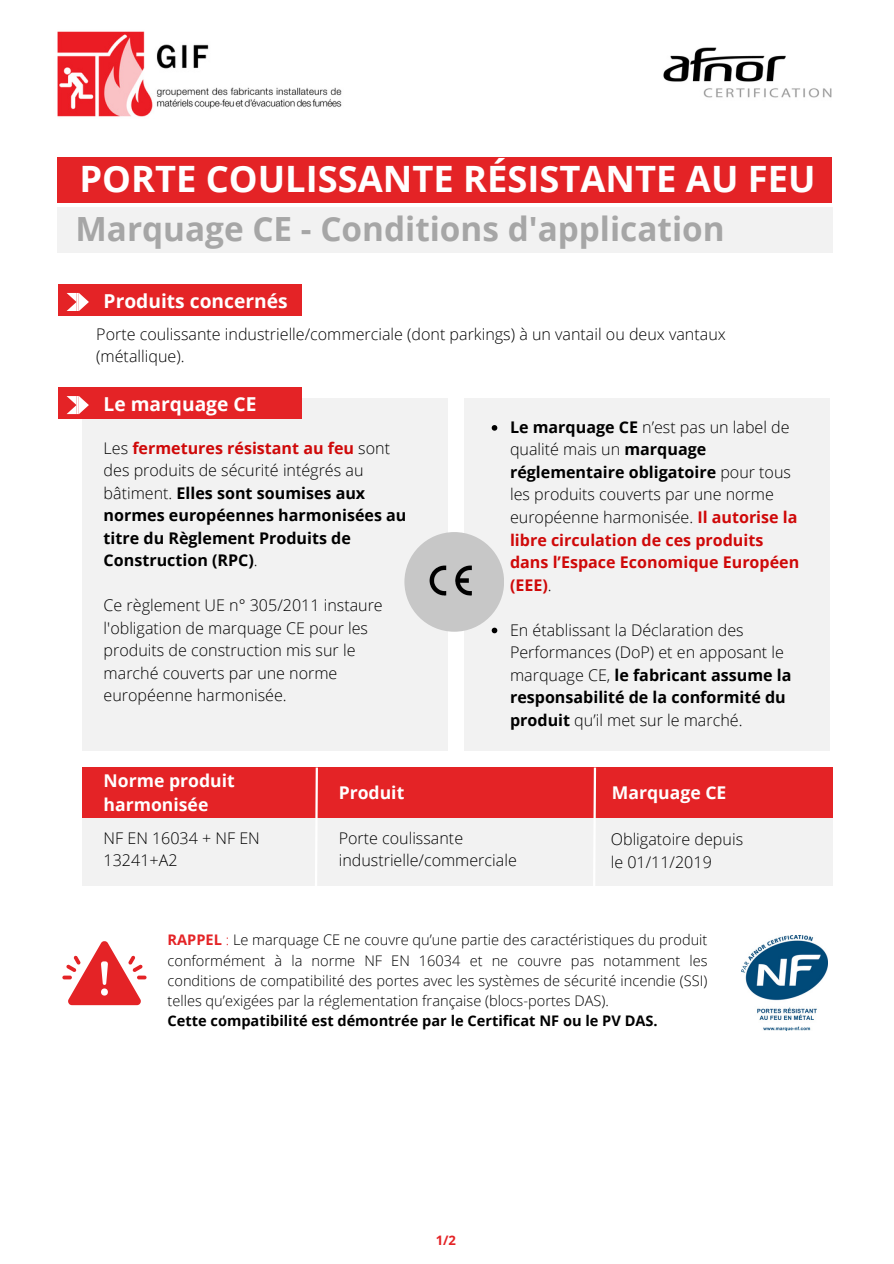
<style>
.page{position:relative;width:894px;height:1264px;background:#fff}
.page>*{position:absolute;margin:0;border:0;box-sizing:border-box;transform-origin:0 0}
.t1{font:700 36.3px "Open Sans";color:#fff}
.t2{font:700 33.3px "Open Sans";color:#a6a6a6}
.t3{font:700 19.2px "Open Sans";color:#fff}
.t4{font:700 17.55px/23.7px "Open Sans";color:#fff}
.t5{font:300 16.05px/22.5px "Open Sans";color:#000}
.t6{font:700 16.05px/22.5px "Open Sans";color:#000}
.t7{font:300 14.55px/20.2px "Open Sans";color:#000}
.t8{font:700 13.05px "Open Sans";color:#e42326}
.s1{font-weight:300}
.s2{color:#cf0909}
.s3{font-weight:700}
.s4{font-weight:700;color:#cf0909}
.s5{font-weight:700;color:#e42326}
.s6{color:#e42326}
</style>
<div class="page">
<img style="left:57px;top:31px;width:285px;height:86px">
<div style="left:58px;top:284px;width:244px;height:32px;background:#e42326"></div>
<svg style="left:67px;top:293px;width:22px;height:18px"></svg>
<div style="left:464px;top:398px;width:365px;height:352px;background:#f2f2f2"></div>
<div style="left:82px;top:767px;width:750px;height:51px;background:#e42326"></div>
<div style="left:82px;top:818px;width:750px;height:68px;background:#f2f2f2"></div>
<svg style="left:315px;top:767px;width:3px;height:119px"></svg>
<svg style="left:593px;top:767px;width:4px;height:119px"></svg>
<div style="left:57px;top:157px;width:774px;height:46px;background:#e42326"></div>
<div style="left:82px;top:398px;width:365px;height:352px;background:#f2f2f2"></div>
<div style="left:404px;top:532px;width:100px;height:99px;background:#c7c7c7;border-radius:50%"></div>
<img style="left:429px;top:565px;width:43px;height:31px">
<div style="left:57px;top:208px;width:775px;height:45px;background:#f2f2f2"></div>
<div style="left:58px;top:387px;width:244px;height:32px;background:#e42326"></div>
<svg style="left:67px;top:396px;width:22px;height:18px"></svg>
<svg style="left:62px;top:975px;width:10px;height:4px"></svg>
<svg style="left:66px;top:941px;width:80px;height:64px"></svg>
<img style="left:663px;top:47px;width:169px;height:51px">
<img style="left:741px;top:935px;width:86px;height:94px">
<svg style="left:491px;top:425px;width:6px;height:5px"></svg>
<svg style="left:491px;top:627px;width:6px;height:6px"></svg>
<p class="t1" style="left:79px;top:153px;width:737px">PORTE COULISSANTE RÉSISTANTE AU FEU</p>
<p class="t2" style="left:75px;top:206px;width:650px">Marquage CE - Conditions d'application</p>
<h1 class="t3" style="left:104px;top:287px;width:185px">Produits concernés</h1>
<p class="t5" style="left:96px;top:322px;width:631px">Porte coulissante industrielle/commerciale (dont parkings) à un vantail ou deux vantaux (métallique).</p>
<p class="t3" style="left:104px;top:390px;width:154px">Le marquage CE</p>
<h3 class="t6" style="left:104px;top:436px;width:304px"><span class="s1">Les</span> <span class="s2">fermetures résistant au feu</span> <span class="s1">sont des produits de sécurité intégrés au bâtiment.</span> Elles sont soumises aux normes européennes harmonisées au titre du Règlement Produits de<br>Construction (RPC)<span class="s1">.</span></h3>
<h5 class="t5" style="left:104px;top:593px;width:280px">Ce règlement UE n° 305/2011 instaure l'obligation de marquage CE pour les produits de construction mis sur le marché couverts par une norme européenne harmonisée.</h5>
<h2 class="t5" style="left:510px;top:415px;width:291px"><span class="s3">Le marquage CE</span> n’est pas un label de qualité mais un <span class="s3">marquage réglementaire obligatoire</span> pour tous les produits couverts par une norme européenne harmonisée. <span class="s4">Il autorise la libre circulation de ces produits dans l’Espace Economique Européen (EEE)</span>.</h2>
<p class="t5" style="left:510px;top:618px;width:283px">En établissant la Déclaration des Performances (DoP) et en apposant le marquage CE, <span class="s3">le fabricant assume la responsabilité de la conformité du produit</span> qu’il met sur le marché.</p>
<h3 class="t4" style="left:104px;top:768px;width:133px">Norme produit harmonisée</h3>
<h5 class="t5" style="left:104px;top:826px;width:158px">NF EN 16034 + NF EN<br>13241+A2</h5>
<h5 class="t4" style="left:338px;top:780px;width:67px">Produit</h5>
<p class="t5" style="left:338px;top:826px;width:179px">Porte coulissante industrielle/commerciale</p>
<p class="t4" style="left:611px;top:780px;width:116px">Marquage CE</p>
<p class="t5" style="left:610px;top:827px;width:134px">Obligatoire depuis le 01/11/2019</p>
<p class="t7" style="left:167px;top:929px;width:541px"><span class="s5">RAPPEL</span> <span class="s6">:</span> Le marquage CE ne couvre qu’une partie des caractéristiques du produit conformément à la norme NF EN 16034 et ne couvre pas notamment les conditions de compatibilité des portes avec les systèmes de sécurité incendie (SSI) telles qu’exigées par la réglementation française (blocs-portes DAS).<br><span class="s3">Cette compatibilité est démontrée par le Certificat NF ou le PV DAS.</span></p>
<h3 class="t8" style="left:435px;top:1230px;width:22px">1/2</h3>
</div>
